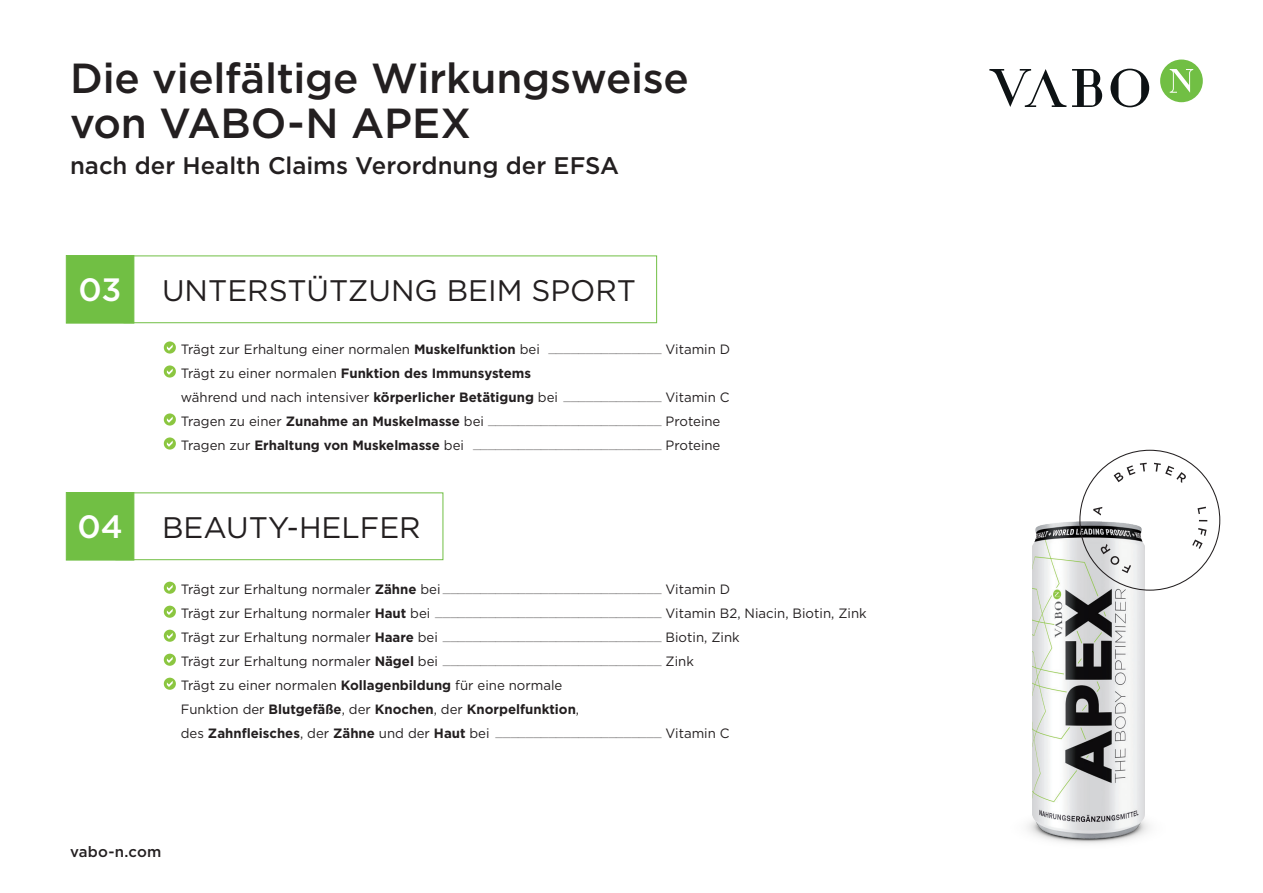
<style>
.page{position:relative;width:1263px;height:893px;background:#fff}
.page>*{position:absolute;margin:0;border:0;box-sizing:border-box;transform-origin:0 0}
.t1{font:500 42px/45px "Gotham";letter-spacing:-.005em;color:#231f20}
.t2{font:500 32.25px "Gotham";color:#fff}
.t3{font:29.7px "Gotham";color:#231f20}
.t4{font:500 24px "Gotham";color:#231f20}
.t5{font:500 15px "Gotham";letter-spacing:.01em;color:#231f20}
.t6{font:13.5px/24px "Gotham";color:#231f20}
.t7{font:200 13.5px "Gotham";color:#231f20}
.s1{font-weight:700}
.s2{font-weight:200}
.s3{font-weight:400}
.s4{font-weight:500;font-size:32.25px;color:#fff}
</style>
<div class="page">
<img style="left:1033px;top:521px;width:112px;height:319px">
<svg style="left:1160px;top:60px;width:43px;height:42px"></svg>
<svg style="left:989px;top:69px;width:77px;height:38px"></svg>
<svg style="left:1110px;top:69px;width:39px;height:38px"></svg>
<svg style="left:1072px;top:69px;width:30px;height:38px"></svg>
<svg style="left:1079px;top:450px;width:141px;height:141px"></svg>
<div style="left:124px;top:256px;width:533px;height:67px;border:1px solid #71bf44"></div>
<div style="left:66px;top:255px;width:68px;height:68px;background:#71bf44"></div>
<svg style="left:164px;top:341px;width:12px;height:13px"></svg>
<svg style="left:164px;top:365px;width:12px;height:13px"></svg>
<svg style="left:164px;top:413px;width:12px;height:13px"></svg>
<svg style="left:164px;top:437px;width:12px;height:13px"></svg>
<div style="left:116px;top:492px;width:327px;height:68px;border:1px solid #71bf44"></div>
<div style="left:66px;top:492px;width:68px;height:68px;background:#71bf44"></div>
<svg style="left:164px;top:582px;width:12px;height:12px"></svg>
<svg style="left:164px;top:606px;width:12px;height:12px"></svg>
<svg style="left:164px;top:630px;width:12px;height:12px"></svg>
<svg style="left:164px;top:654px;width:12px;height:12px"></svg>
<svg style="left:164px;top:678px;width:12px;height:12px"></svg>
<h1 class="t1" style="left:70px;top:55px;width:620px">Die vielfältige Wirkungsweise von VABO-N APEX</h1>
<h3 class="t4" style="left:70px;top:149px;width:551px">nach der Health Claims Verordnung der EFSA</h3>
<h2 class="t2" style="left:79px;top:268px;width:45px">03</h2>
<h3 class="t3" style="left:162px;top:271px;width:475px">UNTERSTÜTZUNG BEIM SPORT</h3>
<p class="t6" style="left:181px;top:336px;width:551px">Trägt zur Erhaltung einer normalen <span class="s1">Muskelfunktion</span> bei <span class="s2">_______________</span> Vitamin D Trägt zu einer normalen <span class="s1">Funktion des Immunsystems<br></span>während und nach intensiver <span class="s1">körperlicher Betätigung</span> bei <span class="s2">_____________</span> Vitamin C Tragen zu einer <span class="s1">Zunahme an Muskelmasse</span> bei <span class="s2">_______________________</span> Proteine</p>
<p class="t7" style="left:181px;top:435px;width:541px"><span class="s3">Tragen zur</span> <span class="s1">Erhaltung von Muskelmasse</span> <span class="s3">bei</span> _________________________ <span class="s3">Proteine</span></p>
<h3 class="t3" style="left:77px;top:508px;width:345px"><span class="s4">04</span> BEAUTY-HELFER</h3>
<p class="t6" style="left:181px;top:577px;width:687px">Trägt zur Erhaltung normaler <span class="s1">Zähne</span> bei <span class="s2">_____________________________</span> Vitamin D<br>Trägt zur Erhaltung normaler <span class="s1">Haut</span> bei <span class="s2">______________________________</span> Vitamin B2, Niacin, Biotin, Zink Trägt zur Erhaltung normaler <span class="s1">Haare</span> bei <span class="s2">_____________________________</span> Biotin, Zink<br>Trägt zur Erhaltung normaler <span class="s1">Nägel</span> bei <span class="s2">_____________________________</span> Zink<br>Trägt zu einer normalen <span class="s1">Kollagenbildung</span> für eine normale<br>Funktion der <span class="s1">Blutgefäße</span>, der <span class="s1">Knochen</span>, der <span class="s1">Knorpelfunktion</span>,<br>des <span class="s1">Zahnfleisches</span>, der <span class="s1">Zähne</span> und der <span class="s1">Haut</span> bei <span class="s2">______________________</span> Vitamin C</p>
<p class="t5" style="left:70px;top:842px;width:93px">vabo-n.com</p>
</div>
